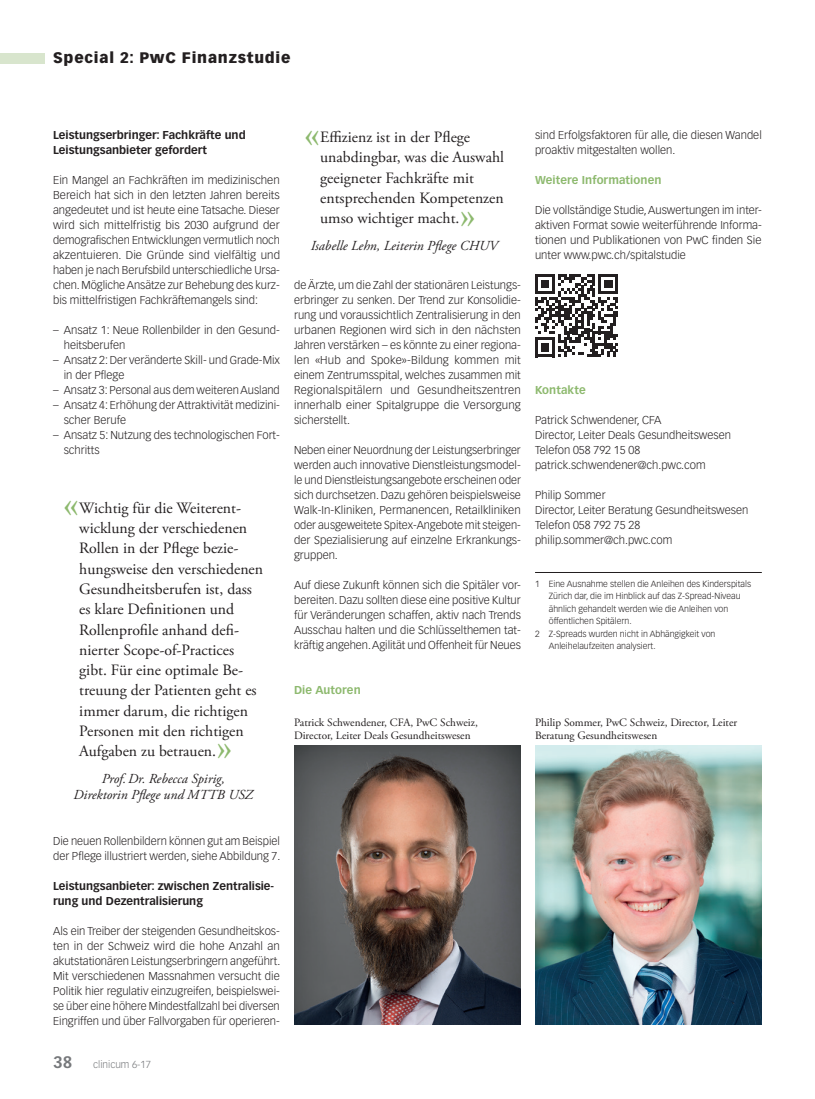
<style>
.page{position:relative;width:815px;height:1099px;background:#fff}
.page>*{position:absolute;margin:0;border:0;box-sizing:border-box;transform-origin:0 0}
.t1{font:43.88px "Adobe Garamond Pro";color:#8db96e}
.t2{font:15.75px/20.2px "Adobe Garamond Pro";color:#231f20}
.t3{font:900 15px "Vectora LT Std";letter-spacing:.05em;color:#231f20}
.t4{font:italic 13.75px/16.2px "Adobe Garamond Pro";color:#231f20;text-align:center}
.t5{font:300 11.25px/15px "Vectora LT Std";color:#231f20}
.t6{font:11.25px/13.5px "Adobe Garamond Pro";color:#231f20}
.t7{font:700 11.25px/15px "Vectora LT Std";color:#231f20}
.t8{font:700 11.25px "Vectora LT Std";letter-spacing:.005em;color:#8db96e}
.t9{font:300 10px "Vectora LT Std";color:#76787b}
.t10{font:300 8.75px "Vectora LT Std";color:#231f20}
.s1{font-weight:700;font-size:16.25px}
</style>
<div class="page">
<div style="left:0;top:53px;width:45px;height:10px;background:#d8e5cd"></div>
<hr style="left:535px;top:572px;width:227px;height:1px;background:#231f20">
<svg style="left:535px;top:274px;width:83px;height:83px"></svg>
<img style="left:535px;top:745px;width:227px;height:279px">
<img style="left:294px;top:745px;width:227px;height:279px">
<h3 class="t3" style="left:53px;top:49px;width:239px">Special 2: PwC Finanzstudie</h3>
<p class="t7" style="left:53px;top:128px;width:194px">Leistungserbringer: Fachkräfte und<br>Leistungsanbieter gefordert</p>
<p class="t5" style="left:53px;top:173px;width:228px;text-align:justify">Ein Mangel an Fachkräften im medizinischen Bereich hat sich in den letzten Jahren bereits angedeutet und ist heute eine Tatsache. Dieser wird sich mittelfristig bis 2030 aufgrund der demografischen Entwicklungen vermutlich noch akzentuieren. Die Gründe sind vielfältig und haben je nach Berufsbild unterschiedliche Ursa&shy;chen. Mögliche Ansätze zur Behebung des kurz&shy;bis mittelfristigen Fachkräftemangels sind:</p>
<p class="t5" style="left:64px;top:323px;width:218px;text-indent:-11px">– Ansatz 1: Neue Rollenbilder in den Gesund&shy;heitsberufen</p>
<p class="t5" style="left:64px;top:353px;width:218px;text-indent:-11px">– Ansatz 2: Der veränderte Skill- und Grade-Mix in der Pflege</p>
<p class="t5" style="left:53px;top:383px;width:228px">– Ansatz 3: Personal aus dem weiteren Ausland</p>
<p class="t5" style="left:64px;top:398px;width:218px;text-indent:-11px">– Ansatz 4: Erhöhung der Attraktivität medizini&shy;scher Berufe</p>
<p class="t5" style="left:64px;top:428px;width:218px;text-indent:-11px">– Ansatz 5: Nutzung des technologischen Fort&shy;schritts</p>
<h1 class="t1" style="left:63px;top:477px;width:18px">«</h1>
<p class="t2" style="left:79px;top:498px;width:185px">Wichtig für die Weiterent&shy;wicklung der verschiedenen<br>Rollen in der Pflege bezie&shy;hungsweise den verschiedenen<br>Gesundheitsberufen ist, dass es klare Definitionen und<br>Rollenprofile anhand defi&shy;nierter Scope-of-Practices gibt. Für eine optimale Be&shy;treuung der Patienten geht es immer darum, die richtigen<br>Personen mit den richtigen<br>Aufgaben zu betrauen.</p>
<h1 class="t1" style="left:216px;top:720px;width:18px">»</h1>
<p class="t4" style="left:73px;top:770px;width:181px">Prof.Dr. Rebecca Spirig,<br>Direktorin Pflege und MTTB USZ</p>
<p class="t5" style="left:53px;top:833px;width:229px">Die neuen Rollenbildern können gut am Beispiel der Pflege illustriert werden, siehe Abbildung 7.</p>
<p class="t7" style="left:53px;top:878px;width:223px">Leistungsanbieter: zwischen Zentralisie&shy;rung und Dezentralisierung</p>
<p class="t5" style="left:53px;top:923px;width:229px;text-align:justify">Als ein Treiber der steigenden Gesundheitskos&shy;ten in der Schweiz wird die hohe Anzahl an akutstationären Leistungserbringern angeführt.<br>Mit verschiedenen Massnahmen versucht die Politik hier regulativ einzugreifen, beispielswei&shy;se über eine höhere Mindestfallzahl bei diversen Eingriffen und über Fallvorgaben für operieren-</p>
<p class="t9" style="left:53px;top:1058px;width:99px"><span class="s1">38</span> clinicum 6-17</p>
<h1 class="t1" style="left:304px;top:106px;width:18px">«</h1>
<h2 class="t2" style="left:320px;top:127px;width:185px">Effizienz ist in der Pflege unabdingbar, was die Auswahl geeigneter Fachkräfte mit entsprechenden Kompetenzen umso wichtiger macht.</h2>
<h1 class="t1" style="left:459px;top:187px;width:18px">»</h1>
<p class="t4" style="left:311px;top:238px;width:188px">Isabelle Lehn, Leiterin Pflege CHUV</p>
<p class="t5" style="left:294px;top:278px;width:228px;text-align:justify">de Ärzte, um die Zahl der stationären Leistungs&shy;erbringer zu senken. Der Trend zur Konsolidie&shy;rung und voraussichtlich Zentralisierung in den urbanen Regionen wird sich in den nächsten Jahren verstärken – es könnte zu einer regiona&shy;len «Hub and Spoke»-Bildung kommen mit einem Zentrumsspital, welches zusammen mit Regionalspitälern und Gesundheitszentren innerhalb einer Spitalgruppe die Versorgung sicherstellt.</p>
<p class="t5" style="left:294px;top:443px;width:228px;text-align:justify">Neben einer Neuordnung der Leistungserbringer werden auch innovative Dienstleistungsmodel&shy;le und Dienstleistungsangebote erscheinen oder sich durchsetzen. Dazu gehören beispielsweise Walk-In-Kliniken, Permanencen, Retailkliniken oder ausgeweitete Spitex-Angebote mit steigen&shy;der Spezialisierung auf einzelne Erkrankungs&shy;gruppen.</p>
<p class="t5" style="left:294px;top:578px;width:228px;text-align:justify">Auf diese Zukunft können sich die Spitäler vor&shy;bereiten. Dazu sollten diese eine positive Kultur für Veränderungen schaffen, aktiv nach Trends Ausschau halten und die Schlüsselthemen tat&shy;kräftig angehen. Agilität und Offenheit für Neues</p>
<p class="t8" style="left:294px;top:683px;width:68px">Die Autoren</p>
<p class="t6" style="left:294px;top:715px;width:185px">Patrick Schwendener, CFA, PwC Schweiz,<br>Director, Leiter Deals Gesundheitswesen</p>
<p class="t5" style="left:535px;top:128px;width:228px">sind Erfolgsfaktoren für alle, die diesen Wandel proaktiv mitgestalten wollen.</p>
<p class="t8" style="left:535px;top:173px;width:128px">Weitere Informationen</p>
<p class="t5" style="left:535px;top:203px;width:228px;text-align:justify">Die vollständige Studie, Auswertungen im inter&shy;aktiven Format sowie weiterführende Informa&shy;tionen und Publikationen von PwC finden Sie unter www.pwc.ch/spitalstudie</p>
<p class="t8" style="left:535px;top:383px;width:52px">Kontakte</p>
<p class="t5" style="left:535px;top:413px;width:197px">Patrick Schwendener, CFA<br>Director, Leiter Deals Gesundheitswesen<br>Telefon 058 792 15 08 patrick.schwendener@ch.pwc.com</p>
<p class="t5" style="left:535px;top:488px;width:215px">Philip Sommer<br>Director, Leiter Beratung Gesundheitswesen<br>Telefon 058 792 75 28 philip.sommer@ch.pwc.com</p>
<p class="t10" style="left:535px;top:578px;width:218px">1 Eine Ausnahme stellen die Anleihen des Kinderspitals</p>
<p class="t10" style="left:549px;top:591px;width:193px">Zürich dar, die im Hinblick auf das Z-Spread-Niveau</p>
<p class="t10" style="left:549px;top:603px;width:181px">ähnlich gehandelt werden wie die Anleihen von</p>
<p class="t10" style="left:549px;top:616px;width:84px">öffentlichen Spitälern.</p>
<p class="t10" style="left:535px;top:628px;width:182px">2 Z-Spreads wurden nicht in Abhängigkeit von</p>
<p class="t10" style="left:549px;top:641px;width:108px">Anleihelaufzeiten analysiert.</p>
<p class="t6" style="left:535px;top:715px;width:204px">Philip Sommer, PwC Schweiz, Director, Leiter<br>Beratung Gesundheitswesen</p>
</div>
